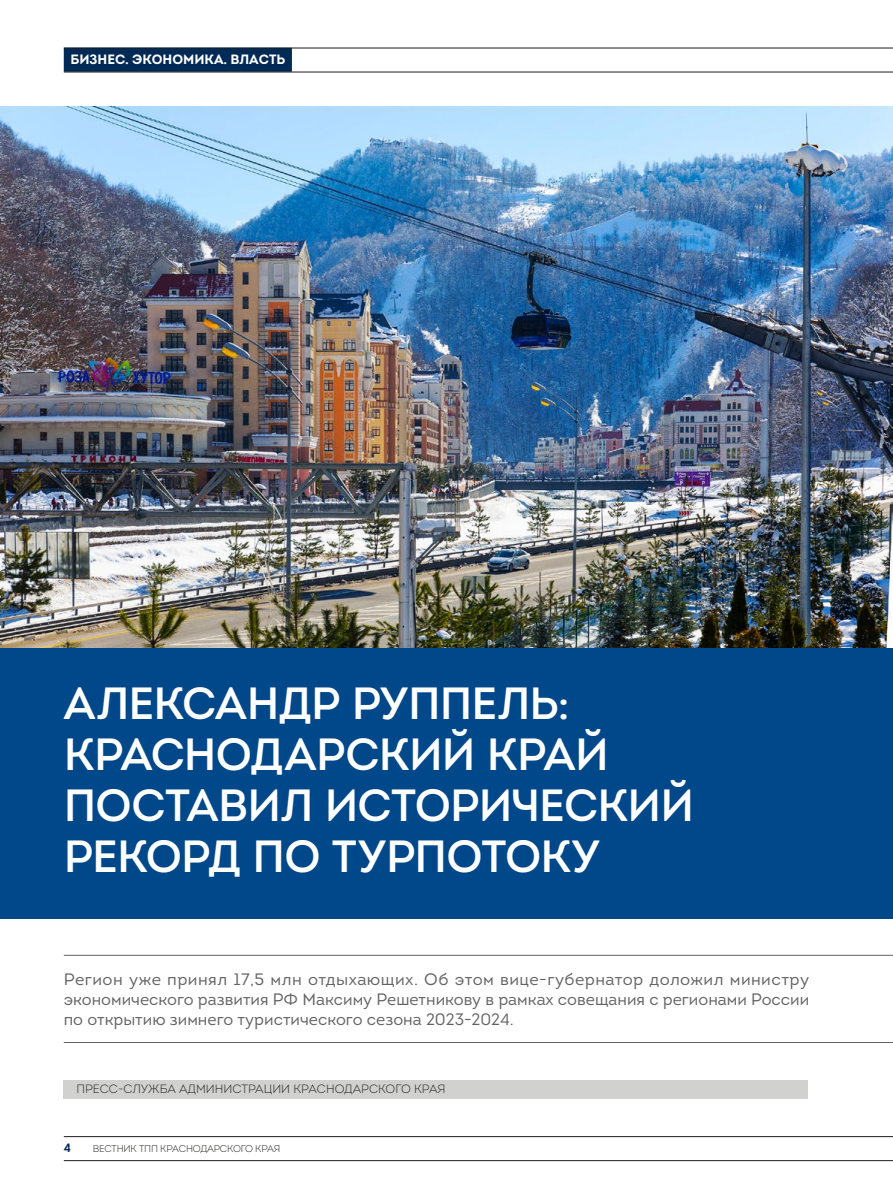
<style>
.page{position:relative;width:893px;height:1191px;background:#fff}
.page>*{position:absolute;margin:0;border:0;box-sizing:border-box;transform-origin:0 0}
.t1{font:45px/51px "Intro";letter-spacing:-.02em;color:#fff}
.t2{font:16.5px/19.8px "Intro";color:#646363;text-align:justify}
.t3{font:700 13.5px "Intro";color:#fff}
.t4{font:300 12px "Intro";color:#1d1d1b}
.t5{font:700 12px "Intro";color:#002a56}
.t6{font:300 9.75px "Intro";letter-spacing:-.02em;color:#1d1d1b}
</style>
<div class="page">
<div style="left:64px;top:48px;width:228px;height:24px;background:#002a56"></div>
<img style="left:0;top:106px;width:893px;height:542px">
<div style="left:0;top:648px;width:893px;height:270px;background:#00488a"></div>
<hr style="left:64px;top:955px;width:829px;height:1px;background:#646363">
<hr style="left:64px;top:1042px;width:829px;height:1px;background:#646363">
<hr style="left:64px;top:72px;width:829px;height:1px;background:#1d1d1b">
<hr style="left:64px;top:1160px;width:829px;height:1px;background:#1d1d1b">
<hr style="left:64px;top:48px;width:829px;height:1px;background:#1d1d1b">
<hr style="left:64px;top:1136px;width:829px;height:1px;background:#1d1d1b">
<div style="left:64px;top:1080px;width:744px;height:18px;background:#d1d1d0"></div>
<p class="t3" style="left:70px;top:50px;width:216px">БИЗНЕС. ЭКОНОМИКА. ВЛАСТЬ</p>
<h1 class="t1" style="left:64px;top:677px;width:632px">АЛЕКСАНДР РУППЕЛЬ:<br>КРАСНОДАРСКИЙ КРАЙ<br>ПОСТАВИЛ ИСТОРИЧЕСКИЙ<br>РЕКОРД ПО ТУРПОТОКУ</h1>
<p class="t2" style="left:64px;top:970px;width:747px">Регион уже принял 17,5 млн отдыхающих. Об этом вице-губернатор доложил министру экономического развития РФ Максиму Решетникову в рамках совещания с регионами России по открытию зимнего туристического сезона 2023-2024.</p>
<p class="t4" style="left:77px;top:1081px;width:370px">ПРЕСС-СЛУЖБА АДМИНИСТРАЦИИ КРАСНОДАРСКОГО КРАЯ</p>
<p class="t5" style="left:64px;top:1140px;width:9px">4</p>
<p class="t6" style="left:93px;top:1143px;width:189px">ВЕСТНИК ТПП КРАСНОДАРСКОГО КРАЯ</p>
</div>
